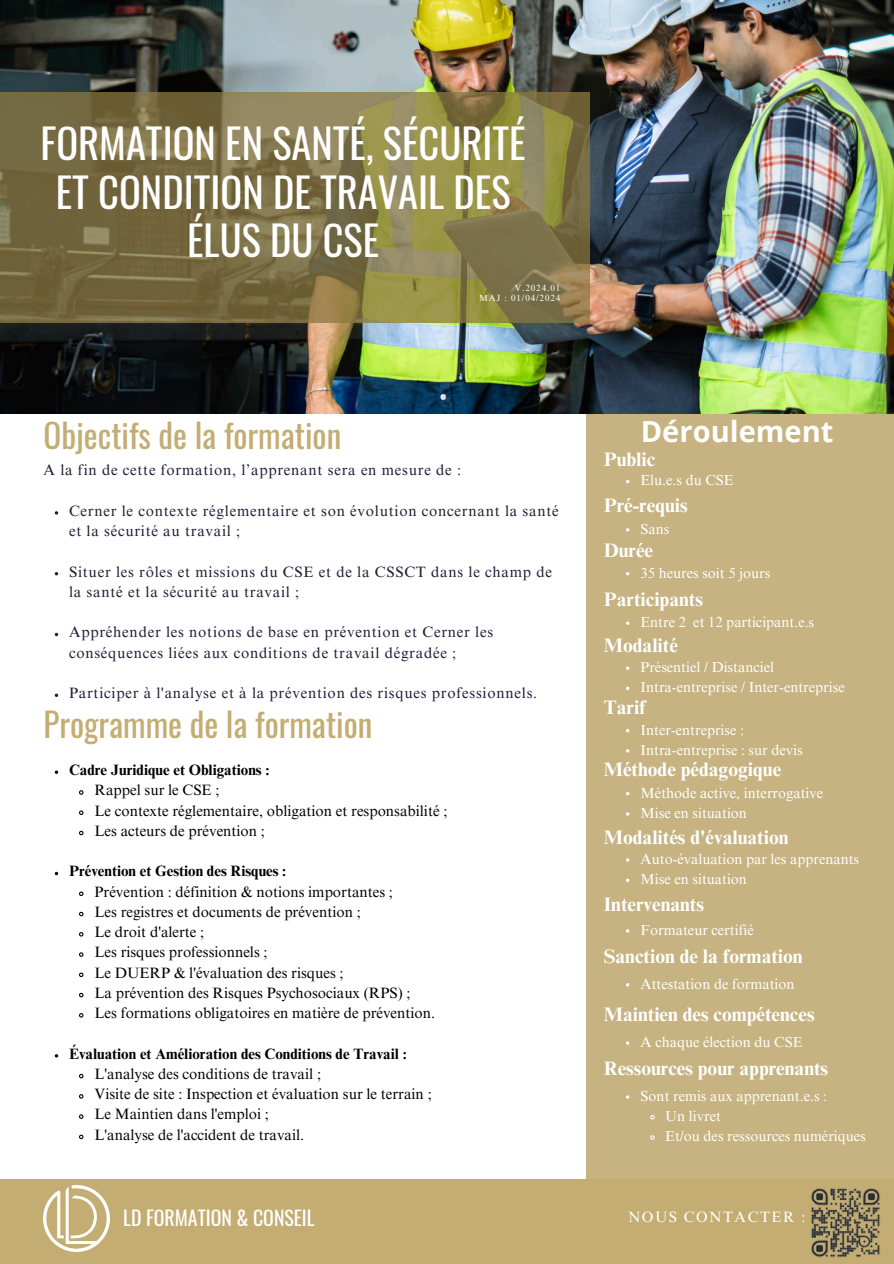
<style>
.page{position:relative;width:894px;height:1264px;background:#fff}
.page>*{position:absolute;margin:0;border:0;box-sizing:border-box;transform-origin:0 0}
.t1{font:40.5px/48.3px "Oswald";color:#fff;text-align:center}
.t2{font:33.15px "Oswald";color:#c4ad72}
.t3{font:700 29.1px "Open Sans";color:#fff}
.t4{font:19.8px "Oswald";color:#fff}
.t5{font:700 19.5px "Times NRMT Pro";color:#fff}
.t6{font:15px "Times NRMT Pro";color:#000}
.t7{font:15px/20.2px "Times NRMT Pro";letter-spacing:.05em;color:#1d1d37}
.t8{font:700 15px "Times NRMT Pro";color:#000}
.t9{font:15px "Times NRMT Pro";letter-spacing:.1em;color:#fff}
.t10{font:14.55px "Times NRMT Pro";color:#fff}
.t11{font:9px "Times NRMT Pro";letter-spacing:.1em;color:#fff}
</style>
<div class="page">
<div style="left:586px;top:408px;width:307px;height:771px;background:#c6b381"></div>
<img style="left:0;top:0;width:893px;height:413px">
<svg style="left:0;top:92px;width:589px;height:230px;background:#807546"></svg>
<div style="left:0;top:1179px;width:893px;height:84px;background:#c4ad72"></div>
<img style="left:44px;top:1185px;width:66px;height:66px">
<img style="left:811px;top:1188px;width:69px;height:70px">
<svg style="left:626px;top:621px;width:3px;height:4px"></svg>
<svg style="left:626px;top:666px;width:3px;height:4px"></svg>
<svg style="left:650px;top:1115px;width:5px;height:5px"></svg>
<svg style="left:650px;top:1135px;width:5px;height:5px"></svg>
<svg style="left:55px;top:693px;width:3px;height:4px"></svg>
<svg style="left:55px;top:770px;width:3px;height:4px"></svg>
<svg style="left:79px;top:790px;width:5px;height:5px"></svg>
<svg style="left:79px;top:810px;width:5px;height:5px"></svg>
<svg style="left:79px;top:830px;width:5px;height:6px"></svg>
<svg style="left:79px;top:891px;width:5px;height:5px"></svg>
<svg style="left:79px;top:911px;width:5px;height:6px"></svg>
<svg style="left:79px;top:932px;width:5px;height:5px"></svg>
<svg style="left:79px;top:952px;width:5px;height:5px"></svg>
<svg style="left:79px;top:972px;width:5px;height:5px"></svg>
<svg style="left:79px;top:992px;width:5px;height:6px"></svg>
<svg style="left:79px;top:1013px;width:5px;height:5px"></svg>
<svg style="left:79px;top:1073px;width:5px;height:6px"></svg>
<svg style="left:79px;top:1094px;width:5px;height:5px"></svg>
<svg style="left:79px;top:1114px;width:5px;height:5px"></svg>
<svg style="left:79px;top:1134px;width:5px;height:5px"></svg>
<p class="t1" style="left:41px;top:118px;width:486px">FORMATION EN SANTÉ, SÉCURITÉ<br>ET CONDITION DE TRAVAIL DES<br>ÉLUS DU CSE</p>
<h1 class="t11" style="left:514px;top:284px;width:47px">V.2024.01</h1>
<p class="t11" style="left:479px;top:295px;width:83px">MAJ : 01/04/2024</p>
<p class="t2" style="left:44px;top:409px;width:299px">Objectifs de la formation</p>
<p class="t7" style="left:44px;top:462px;width:419px">A la fin de cette formation, l’apprenant sera en mesure de :</p>
<p class="t7" style="left:69px;top:502px;width:491px">Cerner le contexte réglementaire et son évolution concernant la santé et la sécurité au travail ;</p>
<p class="t7" style="left:69px;top:563px;width:484px">Situer les rôles et missions du CSE et de la CSSCT dans le champ de la santé et la sécurité au travail ;</p>
<h2 class="t7" style="left:69px;top:624px;width:425px">Appréhender les notions de base en prévention et Cerner les conséquences liées aux conditions de travail dégradée ;</h2>
<p class="t7" style="left:69px;top:684px;width:469px">Participer à l'analyse et à la prévention des risques professionnels.</p>
<p class="t2" style="left:44px;top:698px;width:330px">Programme de la formation</p>
<p class="t8" style="left:69px;top:764px;width:202px">Cadre Juridique et Obligations :</p>
<p class="t6" style="left:94px;top:784px;width:126px">Rappel sur le CSE ;</p>
<p class="t6" style="left:94px;top:804px;width:354px">Le contexte réglementaire, obligation et responsabilité ;</p>
<p class="t6" style="left:94px;top:825px;width:172px">Les acteurs de prévention ;</p>
<p class="t8" style="left:69px;top:865px;width:219px">Prévention et Gestion des Risques :</p>
<p class="t6" style="left:94px;top:885px;width:300px">Prévention : définition &amp; notions importantes ;</p>
<p class="t6" style="left:94px;top:906px;width:267px">Les registres et documents de prévention ;</p>
<p class="t6" style="left:94px;top:926px;width:111px">Le droit d'alerte ;</p>
<p class="t6" style="left:94px;top:946px;width:174px">Les risques professionnels ;</p>
<p class="t6" style="left:94px;top:966px;width:250px">Le DUERP &amp; l'évaluation des risques ;</p>
<p class="t6" style="left:94px;top:987px;width:317px">La prévention des Risques Psychosociaux (RPS) ;</p>
<p class="t6" style="left:94px;top:1007px;width:342px">Les formations obligatoires en matière de prévention.</p>
<p class="t8" style="left:69px;top:1047px;width:339px">Évaluation et Amélioration des Conditions de Travail :</p>
<p class="t6" style="left:94px;top:1068px;width:228px">L'analyse des conditions de travail ;</p>
<p class="t6" style="left:94px;top:1088px;width:338px">Visite de site : Inspection et évaluation sur le terrain ;</p>
<p class="t6" style="left:94px;top:1108px;width:176px">Le Maintien dans l'emploi ;</p>
<p class="t6" style="left:94px;top:1128px;width:211px">L'analyse de l'accident de travail.</p>
<p class="t3" style="left:640px;top:410px;width:194px">Déroulement</p>
<h5 class="t5" style="left:603px;top:452px;width:53px">Public</h5>
<p class="t5" style="left:603px;top:498px;width:85px">Pré-requis</p>
<h5 class="t5" style="left:603px;top:543px;width:51px">Durée</h5>
<p class="t5" style="left:603px;top:591px;width:101px">Participants</p>
<h5 class="t10" style="left:640px;top:475px;width:94px">Elu.e.s du CSE</h5>
<p class="t10" style="left:640px;top:523px;width:30px">Sans</p>
<p class="t10" style="left:640px;top:567px;width:131px">35 heures soit 5 jours</p>
<h5 class="t10" style="left:640px;top:616px;width:175px">Entre 2 et 12 participant.e.s</h5>
<h5 class="t5" style="left:603px;top:638px;width:76px">Modalité</h5>
<p class="t10" style="left:640px;top:661px;width:135px">Présentiel / Distanciel</p>
<h5 class="t10" style="left:640px;top:682px;width:205px">Intra-entreprise / Inter-entreprise</h5>
<p class="t5" style="left:603px;top:700px;width:44px">Tarif</p>
<h5 class="t10" style="left:640px;top:724px;width:105px">Inter-entreprise :</h5>
<p class="t10" style="left:640px;top:744px;width:163px">Intra-entreprise : sur devis</p>
<h5 class="t5" style="left:603px;top:762px;width:179px">Méthode pédagogique</h5>
<p class="t10" style="left:640px;top:787px;width:184px">Méthode active, interrogative</p>
<p class="t10" style="left:640px;top:807px;width:108px">Mise en situation</p>
<h5 class="t10" style="left:640px;top:853px;width:220px">Auto-évaluation par les apprenants</h5>
<p class="t10" style="left:640px;top:873px;width:108px">Mise en situation</p>
<p class="t10" style="left:640px;top:924px;width:115px">Formateur certifié</p>
<p class="t5" style="left:603px;top:829px;width:186px">Modalités d'évaluation</p>
<h5 class="t5" style="left:603px;top:897px;width:102px">Intervenants</h5>
<p class="t5" style="left:603px;top:948px;width:200px">Sanction de la formation</p>
<h5 class="t10" style="left:640px;top:978px;width:155px">Attestation de formation</h5>
<p class="t5" style="left:603px;top:1007px;width:212px">Maintien des compétences</p>
<p class="t10" style="left:640px;top:1036px;width:163px">A chaque élection du CSE</p>
<p class="t5" style="left:603px;top:1061px;width:226px">Ressources pour apprenants</p>
<p class="t10" style="left:640px;top:1090px;width:188px">Sont remis aux apprenant.e.s :</p>
<h2 class="t10" style="left:665px;top:1110px;width:57px">Un livret</h2>
<p class="t10" style="left:665px;top:1130px;width:202px">Et/ou des ressources numériques</p>
<p class="t4" style="left:123px;top:1202px;width:193px">LD FORMATION &amp; CONSEIL</p>
<h5 class="t9" style="left:628px;top:1210px;width:179px">NOUS CONTACTER :</h5>
</div>
